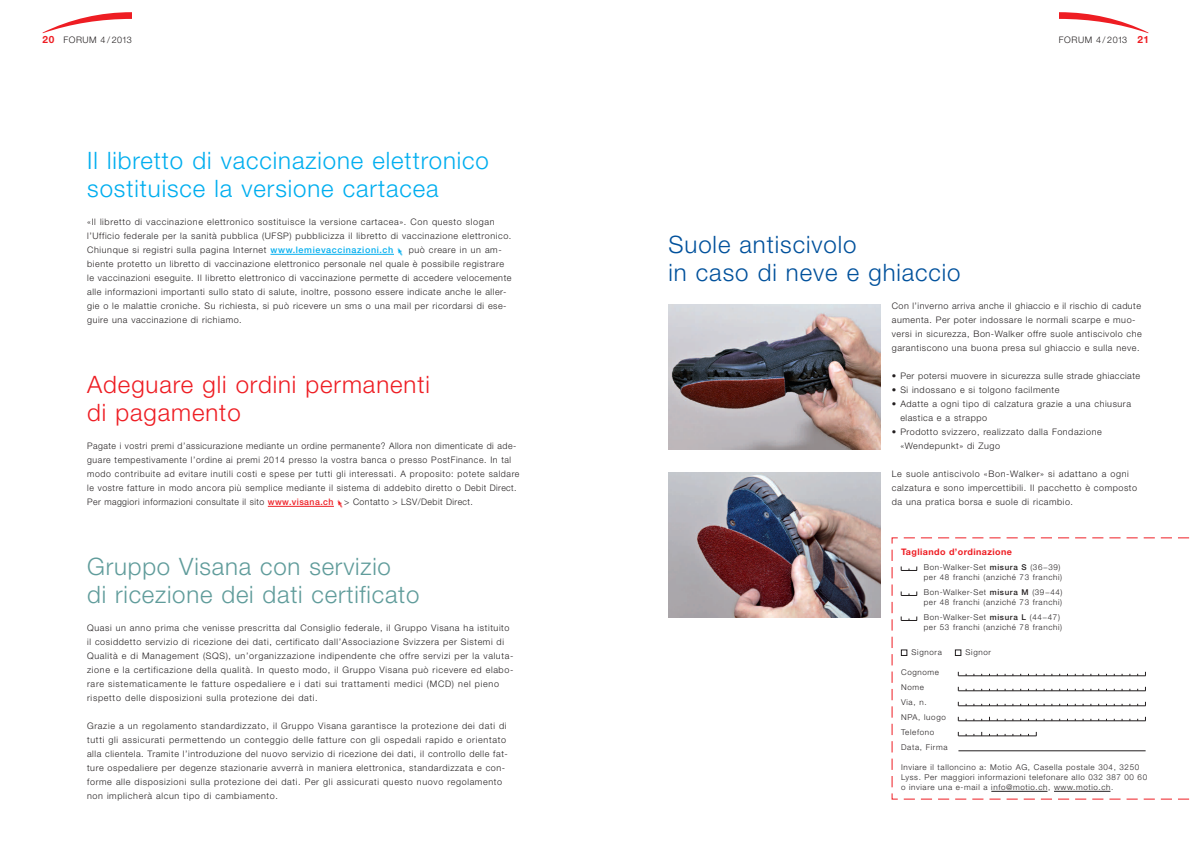
<style>
.page{position:relative;width:1191px;height:842px;background:#fff}
.page>*{position:absolute;margin:0;border:0;box-sizing:border-box;transform-origin:0 0}
.t1{font:300 24px/28px "Helvetica Neue";letter-spacing:.04em;color:#00aeef}
.t2{font:300 24px/28px "Helvetica Neue";letter-spacing:.03em;color:#609c9b}
.t3{font:300 24px/28px "Helvetica Neue";letter-spacing:.04em;color:#ee1d23}
.t4{font:300 24px/28px "Helvetica Neue";letter-spacing:.04em;color:#01519c}
.t5{font:300 9px/14px "Helvetica Neue";letter-spacing:.065em;color:#231f20}
.t6{font:700 9px "Helvetica Neue";letter-spacing:.045em;color:#ee1d23}
.t7{font:300 8px/10px "Helvetica Neue";letter-spacing:.075em;color:#231f20}
.s1{font-weight:700;font-size:10px;color:#ee1d23}
.s2{font-weight:500;color:#00aeef}
.s3{font-weight:500;color:#ee1d23}
.s4{font-weight:500}
.s5{color:#fff}
</style>
<div class="page">
<svg style="left:1059px;top:12px;width:89px;height:21px"></svg>
<svg style="left:43px;top:12px;width:89px;height:21px"></svg>
<hr style="left:268px;top:506px;width:66px;height:1px;background:#ee1d23">
<svg style="left:337px;top:499px;width:6px;height:9px"></svg>
<hr style="left:270px;top:254px;width:124px;height:1px;background:#00aeef">
<svg style="left:397px;top:247px;width:6px;height:9px"></svg>
<img style="left:668px;top:473px;width:212px;height:144px">
<img style="left:668px;top:305px;width:212px;height:144px">
<svg style="left:891px;top:537px;width:299px;height:263px"></svg>
<p class="t5" style="left:43px;top:33px;width:91px"><span class="s1">20</span> FORUM 4 / 2013</p>
<p class="t5" style="left:1058px;top:33px;width:92px">FORUM 4 / 2013 <span class="s1">21</span></p>
<h1 class="t1" style="left:87px;top:149px;width:403px">Il libretto di vaccinazione elettronico sostituisce la versione cartacea</h1>
<p class="t5" style="left:87px;top:216px;width:426px">«Il libretto di vaccinazione elettronico sostituisce la versione cartacea». Con questo slogan l’Ufficio federale per la sanità pubblica (UFSP) pubblicizza il libretto di vaccinazione elettronico.<br>Chiunque si registri sulla pagina Internet <span class="s2">www.lemievaccinazioni.ch</span></p>
<p class="t5" style="left:87px;top:244px;width:426px;text-indent:321px">può creare in un am&shy;biente protetto un libretto di vaccinazione elettronico personale nel quale è possibile registrare le vaccinazioni eseguite. Il libretto elettronico di vaccinazione permette di accedere velocemente alle informazioni importanti sullo stato di salute, inoltre, possono essere indicate anche le aller&shy;gie o le malattie croniche. Su richiesta, si può ricevere un sms o una mail per ricordarsi di ese&shy;guire una vaccinazione di richiamo.</p>
<h1 class="t4" style="left:668px;top:233px;width:294px">Suole antiscivolo<br>in caso di neve e ghiaccio</h1>
<p class="t5" style="left:891px;top:300px;width:251px">Con l’inverno arriva anche il ghiaccio e il rischio di cadute aumenta. Per poter indossare le normali scarpe e muo&shy;versi in sicurezza, Bon-Walker offre suole antiscivolo che garantiscono una buona presa sul ghiaccio e sulla neve.</p>
<p class="t5" style="left:891px;top:370px;width:250px">• Per potersi muovere in sicurezza sulle strade ghiacciate</p>
<p class="t5" style="left:891px;top:384px;width:169px">• Si indossano e si tolgono facilmente</p>
<p class="t5" style="left:900px;top:398px;width:232px;text-indent:-9px">• Adatte a ogni tipo di calzatura grazie a una chiusura elastica e a strappo</p>
<p class="t5" style="left:900px;top:426px;width:203px;text-indent:-9px">• Prodotto svizzero, realizzato dalla Fondazione «Wendepunkt» di Zugo</p>
<p class="t5" style="left:891px;top:468px;width:247px">Le suole antiscivolo «Bon-Walker» si adattano a ogni calzatura e sono impercettibili. Il pacchetto è composto da una pratica borsa e suole di ricambio.</p>
<h1 class="t3" style="left:87px;top:373px;width:344px">Adeguare gli ordini permanenti di pagamento</h1>
<p class="t5" style="left:87px;top:440px;width:434px">Pagate i vostri premi d’assicurazione mediante un ordine permanente? Allora non dimenticate di ade&shy;guare tempestivamente l’ordine ai premi 2014 presso la vostra banca o presso PostFinance. In tal modo contribuite ad evitare inutili costi e spese per tutti gli interessati. A proposito: potete saldare le vostre fatture in modo ancora più semplice mediante il sistema di addebito diretto o Debit Direct.<br>Per maggiori informazioni consultate il sito <span class="s3">www.visana.ch</span> &gt; Contatto &gt; LSV/Debit Direct.</p>
<h1 class="t2" style="left:87px;top:555px;width:334px">Gruppo Visana con servizio<br>di ricezione dei dati certificato</h1>
<p class="t5" style="left:87px;top:622px;width:428px">Quasi un anno prima che venisse prescritta dal Consiglio federale, il Gruppo Visana ha istituito il cosiddetto servizio di ricezione dei dati, certificato dall’Associazione Svizzera per Sistemi di Qualità e di Management (SQS), un’organizzazione indipendente che offre servizi per la valuta&shy;zione e la certificazione della qualità. In questo modo, il Gruppo Visana può ricevere ed elabo&shy;rare sistematicamente le fatture ospedaliere e i dati sui trattamenti medici (MCD) nel pieno rispetto delle disposizioni sulla protezione dei dati.</p>
<p class="t5" style="left:87px;top:720px;width:422px">Grazie a un regolamento standardizzato, il Gruppo Visana garantisce la protezione dei dati di tutti gli assicurati permettendo un conteggio delle fatture con gli ospedali rapido e orientato alla clientela. Tramite l’introduzione del nuovo servizio di ricezione dei dati, il controllo delle fat&shy;ture ospedaliere per degenze stazionarie avverrà in maniera elettronica, standardizzata e con&shy;forme alle disposizioni sulla protezione dei dati. Per gli assicurati questo nuovo regolamento non implicherà alcun tipo di cambiamento.</p>
<p class="t6" style="left:901px;top:549px;width:112px">Tagliando d’ordinazione</p>
<p class="t7" style="left:923px;top:563px;width:140px">Bon-Walker-Set <span class="s4">misura S</span> (36−39) per 48 franchi (anziché 73 franchi)</p>
<p class="t7" style="left:923px;top:588px;width:140px">Bon-Walker-Set <span class="s4">misura M</span> (39−44) per 48 franchi (anziché 73 franchi)</p>
<p class="t7" style="left:923px;top:613px;width:140px">Bon-Walker-Set <span class="s4">misura L</span> (44−47) per 53 franchi (anziché 78 franchi)</p>
<p class="t7" style="left:901px;top:648px;width:42px"><span class="s5">■</span> Signora</p>
<p class="t7" style="left:955px;top:648px;width:38px"><span class="s5">■</span> Signor</p>
<p class="t7" style="left:901px;top:666px;width:48px;line-height:15px">Cognome<br>Nome<br>Via, n.<br>NPA, luogo<br>Telefono<br>Data, Firma</p>
<p class="t7" style="left:901px;top:763px;width:247px">Inviare il talloncino a: Motio AG, Casella postale 304, 3250<br>Lyss. Per maggiori informazioni telefonare allo 032 387 00 60 o inviare una e-mail a info@motio.ch, www.motio.ch.</p>
</div>
